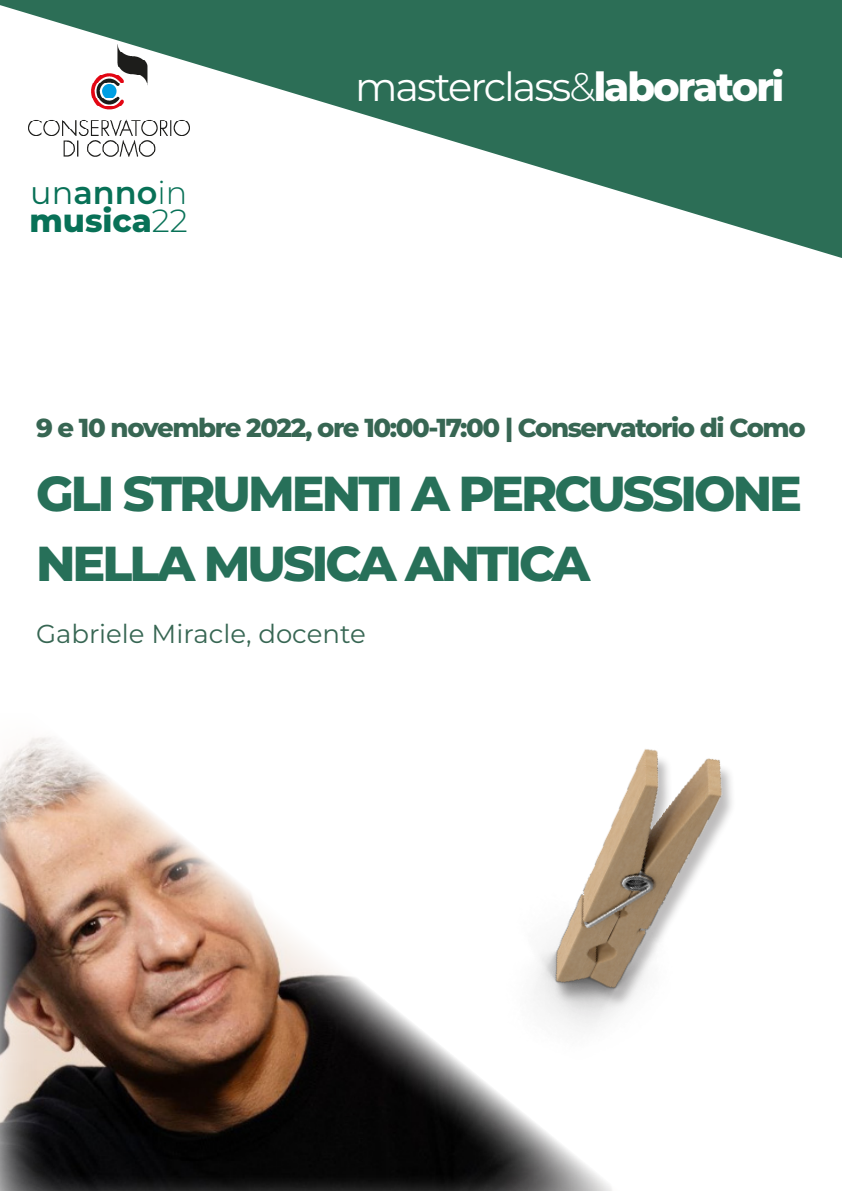
<style>
.page{position:relative;width:842px;height:1191px;background:#fff}
.page>*{position:absolute;margin:0;border:0;box-sizing:border-box;transform-origin:0 0}
.t1{font:800 49px "Montserrat";letter-spacing:-.06em;color:#277059}
.t2{font:40px "Montserrat";letter-spacing:-.05em;color:#fff}
.t3{font:600 32px "Montserrat";color:#087157}
.t4{font:800 32px "Montserrat";color:#087157}
.t5{font:800 26px "Montserrat";letter-spacing:-.055em;color:#376653}
.t6{font:26px "Montserrat";color:#376653}
.s1{font-weight:400}
.s2{font-weight:300}
.s3{font-weight:800}
</style>
<div class="page">
<svg style="left:0;top:0;width:842px;height:258px;fill:#2c6e56"></svg>
<img style="left:624px;top:749px;width:108px;height:257px">
<img style="left:0;top:737px;width:624px;height:454px">
<p class="t3" style="left:30px;top:170px;width:159px"><span class="s1">un</span>anno<span class="s2">in</span></p>
<p class="t4" style="left:29px;top:197px;width:160px">musica<span class="s2">22</span></p>
<p class="t2" style="left:355px;top:59px;width:431px">masterclass<span class="s2">&amp;</span><span class="s3">laboratori</span></p>
<p class="t5" style="left:36px;top:408px;width:771px">9 e 10 novembre 2022, ore 10:00-17:00 | Conservatorio di Como</p>
<p class="t1" style="left:36px;top:458px;width:768px">GLI STRUMENTI A PERCUSSIONE</p>
<p class="t1" style="left:36px;top:528px;width:556px">NELLA MUSICA ANTICA</p>
<p class="t6" style="left:36px;top:616px;width:331px">Gabriele Miracle, docente</p>
</div>
